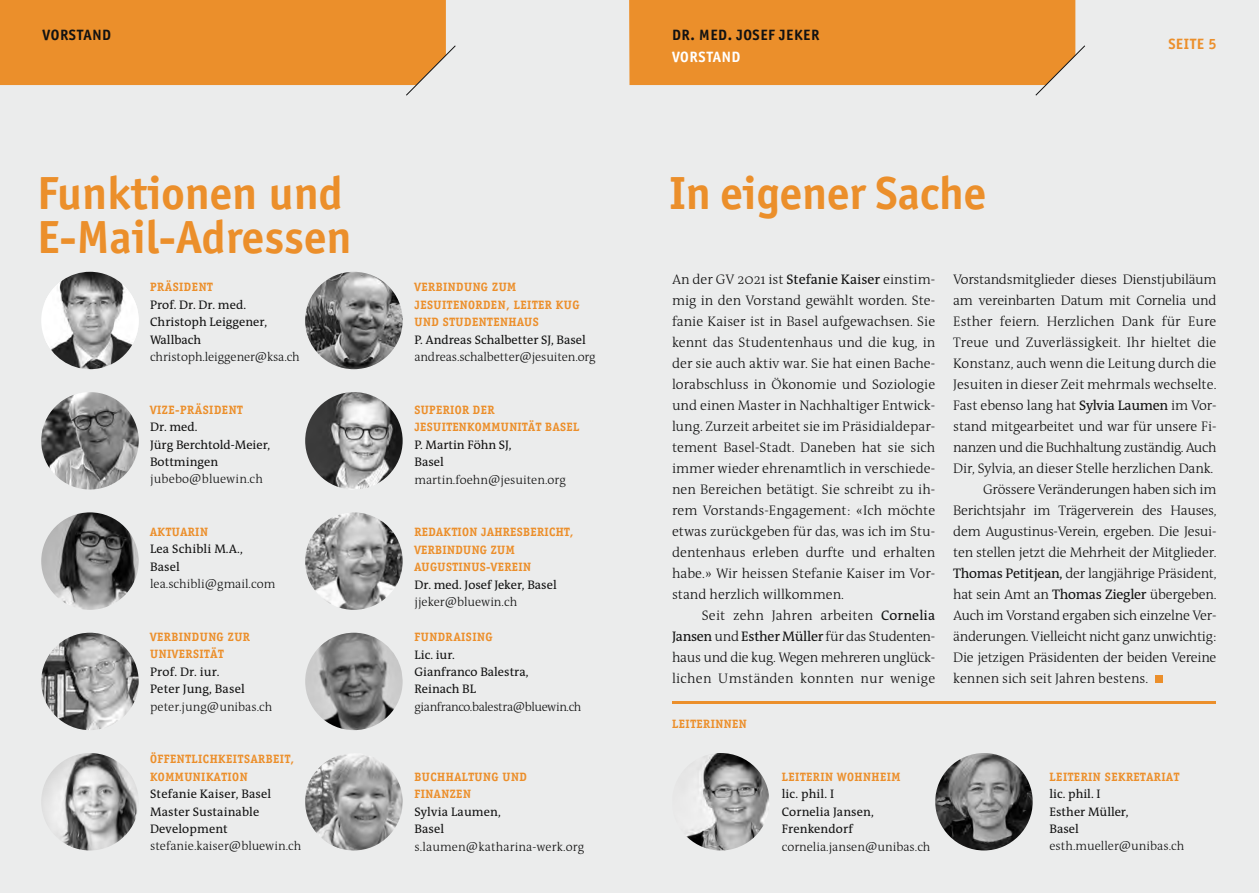
<style>
.page{position:relative;width:1259px;height:893px;background:#ebecec}
.page>*{position:absolute;margin:0;border:0;box-sizing:border-box;transform-origin:0 0}
.t1{font:700 46.5px/44.2px "Officina San ITC";color:#eb8f2b}
.t2{font:700 15px "Officina San ITC";letter-spacing:.04em;color:#121212}
.t3{font:700 15px "Officina San ITC";letter-spacing:.04em;color:#fff}
.t4{font:700 15px "Officina San ITC";letter-spacing:.05em;color:#eb8f2b}
.t5{font:300 13.95px/21px "The Antiqua B3";letter-spacing:-.02em;color:#121212;text-align:justify}
.t6{font:300 13.95px "The Antiqua B3";color:#121212}
.t7{font:12.45px/17.5px "The Antiqua B5";color:#121212}
.t8{font:700 12.45px/17.5px "Officina Serif";letter-spacing:.04em;color:#eb8f2b}
.t9{font:300 12.45px "The Antiqua B3";color:#121212}
.t10{font:300 12.45px "The Antiqua B3";letter-spacing:-.03em;color:#121212}
.s1{font-family:"The Antiqua B5";font-weight:400}
</style>
<div class="page">
<svg style="left:629px;top:0;width:456px;height:96px;background:#ea9b46"></svg>
<svg style="left:0;top:0;width:456px;height:96px;background:#ea9b45"></svg>
<div style="left:1155px;top:675px;width:8px;height:8px;background:#eb8f2b"></div>
<hr style="left:672px;top:701px;width:544px;height:2px;background:#eb8f2b">
<img style="left:45px;top:272px;width:94px;height:97px">
<img style="left:305px;top:272px;width:98px;height:97px;border-radius:49px">
<img style="left:41px;top:392px;width:98px;height:97px;border-radius:49px">
<img style="left:305px;top:392px;width:98px;height:97px;border-radius:49px">
<img style="left:41px;top:512px;width:98px;height:98px;border-radius:49px">
<img style="left:305px;top:512px;width:98px;height:98px;border-radius:49px">
<img style="left:41px;top:633px;width:98px;height:97px;border-radius:49px">
<img style="left:305px;top:633px;width:98px;height:97px">
<img style="left:41px;top:753px;width:98px;height:97px;border-radius:49px">
<img style="left:305px;top:753px;width:98px;height:97px;border-radius:49px">
<img style="left:935px;top:753px;width:97px;height:97px;border-radius:49px">
<img style="left:686px;top:753px;width:83px;height:97px">
<p class="t2" style="left:43px;top:25px;width:70px">VORSTAND</p>
<p class="t2" style="left:672px;top:25px;width:149px">DR. MED. JOSEF JEKER</p>
<p class="t3" style="left:672px;top:48px;width:70px">VORSTAND</p>
<p class="t4" style="left:1168px;top:34px;width:49px">SEITE 5</p>
<h1 class="t1" style="left:37px;top:171px;width:316px">Funktionen und<br>E-Mail-Adressen</h1>
<h1 class="t1" style="left:669px;top:171px;width:318px">In eigener Sache</h1>
<p class="t8" style="left:150px;top:278px;width:64px">PRÄSIDENT</p>
<p class="t7" style="left:150px;top:296px;width:119px">Prof. Dr. Dr. med.<br>Christoph Leiggener,<br>Wallbach</p>
<p class="t9" style="left:150px;top:351px;width:151px">christoph.leiggener@ksa.ch</p>
<p class="t8" style="left:150px;top:401px;width:94px">VIZE-PRÄSIDENT</p>
<p class="t7" style="left:150px;top:419px;width:122px">Dr. med.<br>Jürg Berchtold-Meier,<br>Bottmingen</p>
<p class="t9" style="left:150px;top:473px;width:114px">jubebo@bluewin.ch</p>
<p class="t5" style="left:672px;top:269px;width:265px">An der GV 2021 ist <span class="s1">Stefanie Kaiser</span> einstim&shy;mig in den Vorstand gewählt worden. Ste&shy;fanie Kaiser ist in Basel aufgewachsen. Sie kennt das Studentenhaus und die kug, in der sie auch aktiv war. Sie hat einen Bache&shy;lorabschluss in Ökonomie und Soziologie und einen Master in Nachhaltiger Entwick&shy;lung. Zurzeit arbeitet sie im Präsidialdepar&shy;tement Basel-Stadt. Daneben hat sie sich immer wieder ehrenamtlich in verschiede&shy;nen Bereichen betätigt. Sie schreibt zu ih&shy;rem Vorstands-Engagement: «Ich möchte etwas zurückgeben für das, was ich im Stu&shy;dentenhaus erleben durfte und erhalten habe.» Wir heissen Stefanie Kaiser im Vor&shy;stand herzlich willkommen.</p>
<p class="t5" style="left:672px;top:605px;width:265px;text-indent:30px">Seit zehn Jahren arbeiten <span class="s1">Cornelia Jansen</span> und <span class="s1">Esther Müller</span> für das Studenten&shy;haus und die kug. Wegen mehreren unglück&shy;lichen Umständen konnten nur wenige</p>
<p class="t5" style="left:953px;top:269px;width:265px">Vorstandsmitglieder dieses Dienstjubiläum</p>
<p class="t5" style="left:953px;top:290px;width:265px">am vereinbarten Datum mit Cornelia und</p>
<p class="t6" style="left:953px;top:314px;width:265px">Esther feiern. Herzlichen Dank für Eure</p>
<p class="t6" style="left:953px;top:335px;width:265px">Treue und Zuverlässigkeit. Ihr hieltet die</p>
<p class="t6" style="left:953px;top:356px;width:265px">Konstanz, auch wenn die Leitung durch die</p>
<p class="t6" style="left:953px;top:377px;width:265px">Jesuiten in dieser Zeit mehrmals wechselte.</p>
<p class="t5" style="left:953px;top:395px;width:265px">Fast ebenso lang hat <span class="s1">Sylvia Laumen</span> im Vor-</p>
<p class="t5" style="left:953px;top:416px;width:265px">stand mitgearbeitet und war für unsere Fi-</p>
<p class="t5" style="left:953px;top:437px;width:265px">nanzen und die Buchhaltung zuständig. Auch</p>
<p class="t5" style="left:953px;top:458px;width:262px">Dir, Sylvia, an dieser Stelle herzlichen Dank.</p>
<p class="t5" style="left:983px;top:479px;width:235px">Grössere Veränderungen haben sich im</p>
<p class="t5" style="left:953px;top:500px;width:265px">Berichtsjahr im Trägerverein des Hauses,</p>
<p class="t5" style="left:953px;top:521px;width:265px">dem Augustinus-Verein, ergeben. Die Jesui-</p>
<p class="t5" style="left:953px;top:542px;width:265px">ten stellen jetzt die Mehrheit der Mitglieder.</p>
<p class="t5" style="left:953px;top:563px;width:265px"><span class="s1">Thomas Petitjean,</span> der langjährige Präsident,</p>
<p class="t5" style="left:953px;top:584px;width:265px">hat sein Amt an <span class="s1">Thomas Ziegler</span> übergeben.</p>
<p class="t5" style="left:953px;top:605px;width:265px">Auch im Vorstand ergaben sich einzelne Ver-</p>
<p class="t5" style="left:953px;top:626px;width:265px">änderungen. Vielleicht nicht ganz unwichtig:</p>
<p class="t5" style="left:953px;top:647px;width:265px">Die jetzigen Präsidenten der beiden Vereine</p>
<p class="t6" style="left:953px;top:671px;width:196px">kennen sich seit Jahren bestens.</p>
<p class="t8" style="left:414px;top:279px;width:167px">VERBINDUNG ZUM<br>JESUITENORDEN, LEITER KUG<br>UND STUDENTENHAUS</p>
<p class="t7" style="left:414px;top:331px;width:173px">P. Andreas Schalbetter SJ, Basel</p>
<p class="t9" style="left:414px;top:351px;width:183px">andreas.schalbetter@jesuiten.org</p>
<p class="t8" style="left:414px;top:401px;width:166px">SUPERIOR DER<br>JESUITENKOMMUNITÄT BASEL</p>
<p class="t7" style="left:414px;top:436px;width:99px">P. Martin Föhn SJ,<br>Basel</p>
<p class="t9" style="left:414px;top:473px;width:153px">martin.foehn@jesuiten.org</p>
<p class="t8" style="left:150px;top:523px;width:59px">AKTUARIN</p>
<p class="t7" style="left:150px;top:541px;width:94px">Lea Schibli M.A.,<br>Basel</p>
<p class="t9" style="left:150px;top:578px;width:127px">lea.schibli@gmail.com</p>
<p class="t8" style="left:414px;top:523px;width:160px">REDAKTION JAHRESBERICHT,<br>VERBINDUNG ZUM<br>AUGUSTINUS-VEREIN</p>
<p class="t7" style="left:414px;top:576px;width:144px">Dr. med. Josef Jeker, Basel</p>
<p class="t9" style="left:414px;top:595px;width:104px">jjeker@bluewin.ch</p>
<p class="t8" style="left:414px;top:628px;width:80px">FUNDRAISING</p>
<p class="t7" style="left:414px;top:646px;width:115px">Lic. iur.<br>Gianfranco Balestra,<br>Reinach BL</p>
<p class="t10" style="left:414px;top:700px;width:169px">gianfranco.balestra@bluewin.ch</p>
<p class="t8" style="left:150px;top:628px;width:101px">VERBINDUNG ZUR<br>UNIVERSITÄT</p>
<p class="t7" style="left:150px;top:663px;width:96px">Prof. Dr. iur.<br>Peter Jung, Basel</p>
<p class="t9" style="left:150px;top:700px;width:124px">peter.jung@unibas.ch</p>
<p class="t8" style="left:150px;top:750px;width:145px">ÖFFENTLICHKEITSARBEIT,<br>KOMMUNIKATION</p>
<p class="t7" style="left:150px;top:786px;width:123px">Stefanie Kaiser, Basel<br>Master Sustainable<br>Development</p>
<p class="t9" style="left:150px;top:840px;width:153px">stefanie.kaiser@bluewin.ch</p>
<p class="t8" style="left:672px;top:715px;width:76px">LEITERINNEN</p>
<p class="t8" style="left:1049px;top:768px;width:131px">LEITERIN SEKRETARIAT</p>
<p class="t7" style="left:1049px;top:786px;width:81px">lic. phil. I<br>Esther Müller,<br>Basel</p>
<p class="t9" style="left:1049px;top:840px;width:136px">esth.mueller@unibas.ch</p>
<p class="t8" style="left:782px;top:768px;width:120px">LEITERIN WOHNHEIM</p>
<p class="t7" style="left:782px;top:786px;width:93px">lic. phil. I<br>Cornelia Jansen,<br>Frenkendorf</p>
<p class="t9" style="left:782px;top:840px;width:150px">cornelia.jansen@unibas.ch</p>
<p class="t8" style="left:414px;top:768px;width:114px">BUCHHALTUNG UND<br>FINANZEN</p>
<p class="t7" style="left:414px;top:803px;width:88px">Sylvia Laumen,<br>Basel</p>
<p class="t9" style="left:414px;top:840px;width:172px">s.laumen@katharina-werk.org</p>
</div>
